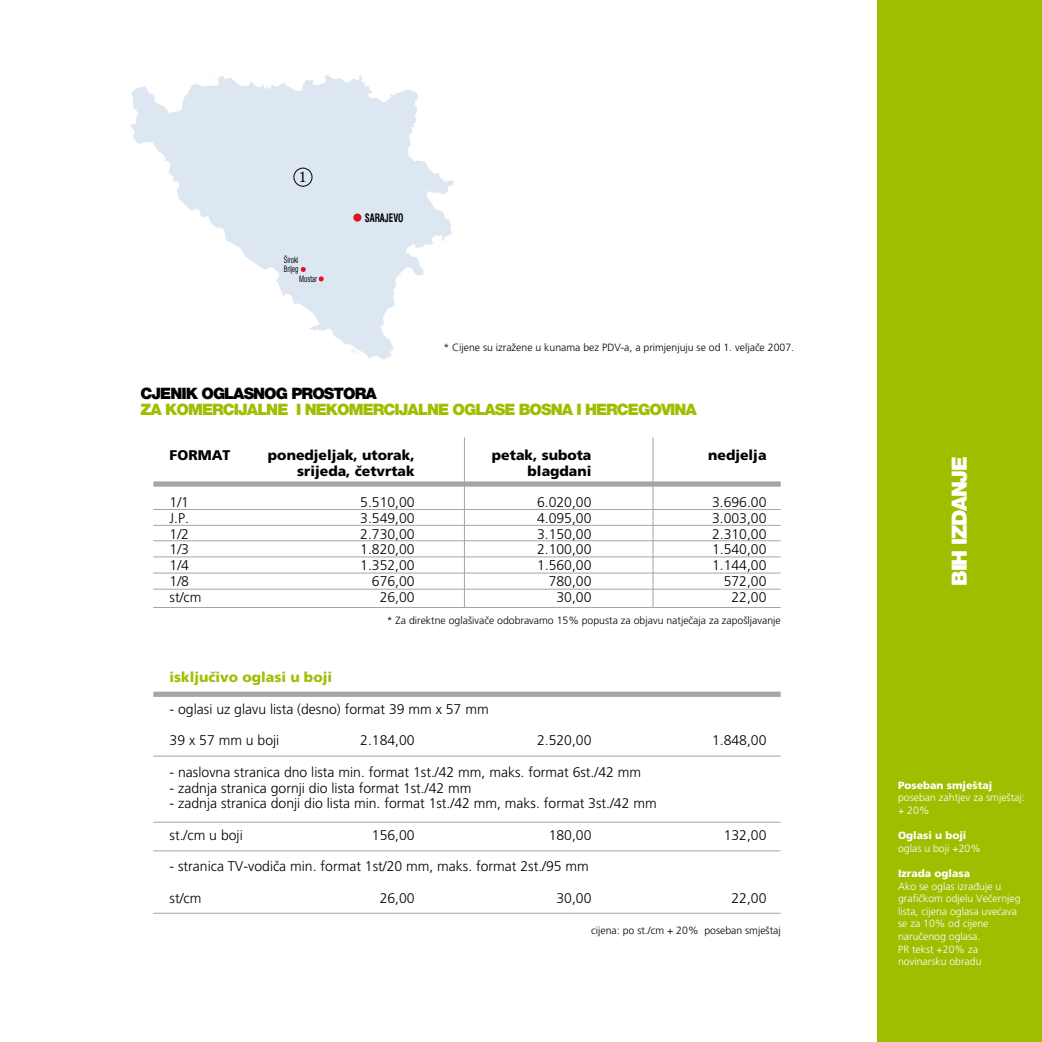
<style>
.page{position:relative;width:1042px;height:1042px;background:#fff}
.page>*{position:absolute;margin:0;border:0;box-sizing:border-box;transform-origin:0 0}
.t1{font:900 21px "VL Helvetica Neue";letter-spacing:-.06em;color:#fff}
.t2{font:900 15.75px "VL Helvetica Neue";letter-spacing:-.06em;color:#9dbf00}
.t3{font:900 15.75px "VL Helvetica Neue";letter-spacing:-.06em;color:#000}
.t4{font:14.35px "Century Old Style Std";color:#000}
.t5{font:300 14px "VL Frutiger";color:#000}
.t6{font:900 14px "VL Frutiger";color:#000}
.t7{font:900 14px "VL Frutiger";color:#9dbf00}
.t8{font:700 11.38px "VL Swis Bold Cn";color:#000;scale:.8 1}
.t9{font:300 10.5px/12.6px "VL Frutiger";color:#fff}
.t10{font:300 10.5px "VL Frutiger";color:#000}
.t11{font:900 10.5px "VL Frutiger";color:#fff}
.t12{font:8.58px/8.6px "VL Swis Condensed";color:#000;scale:.8 1}
</style>
<div class="page">
<div style="left:877px;top:0;width:165px;height:1042px;background:#9dbf00"></div>
<hr style="left:153px;top:509px;width:627px;height:1px;background:#a4a5a5">
<hr style="left:153px;top:525px;width:627px;height:1px;background:#a4a5a5">
<hr style="left:153px;top:540px;width:627px;height:1px;background:#a4a5a5">
<hr style="left:153px;top:556px;width:627px;height:1px;background:#a4a5a5">
<hr style="left:153px;top:572px;width:627px;height:1px;background:#a4a5a5">
<hr style="left:153px;top:589px;width:627px;height:1px;background:#a4a5a5">
<div style="left:153px;top:481px;width:627px;height:6px;background:#a4a5a5"></div>
<hr style="left:153px;top:607px;width:627px;height:1px;background:#a4a5a5">
<div style="left:153px;top:691px;width:627px;height:6px;background:#a4a5a5"></div>
<hr style="left:153px;top:755px;width:627px;height:1px;background:#a4a5a5">
<hr style="left:153px;top:913px;width:627px;height:1px;background:#a4a5a5">
<hr style="left:153px;top:822px;width:627px;height:1px;background:#a4a5a5">
<hr style="left:464px;top:437px;width:1px;height:170px;background:#a4a5a5">
<hr style="left:652px;top:437px;width:1px;height:170px;background:#a4a5a5">
<hr style="left:153px;top:850px;width:627px;height:1px;background:#a4a5a5">
<svg style="left:130px;top:75px;width:324px;height:284px"></svg>
<svg style="left:351px;top:348px;width:6px;height:7px"></svg>
<div style="left:353px;top:213px;width:8px;height:9px;background:#dd1524;border-radius:50%"></div>
<svg style="left:319px;top:276px;width:5px;height:5px"></svg>
<svg style="left:301px;top:267px;width:5px;height:5px"></svg>
<div style="left:294px;top:168px;width:18px;height:18px;border:1px solid #000;border-radius:50%"></div>
<p class="t4" style="left:299px;top:168px;width:9px">1</p>
<p class="t12" style="left:284px;top:256px;width:20px">Široki<br>Brijeg</p>
<p class="t12" style="left:299px;top:275px;width:24px">Mostar</p>
<p class="t8" style="left:365px;top:211px;width:50px">SARAJEVO</p>
<p class="t10" style="left:443px;top:341px;width:352px">* Cijene su izražene u kunama bez PDV-a, a primjenjuju se od 1. veljače 2007.</p>
<p class="t3" style="left:141px;top:384px;width:238px">CJENIK OGLASNOG PROSTORA</p>
<p class="t2" style="left:141px;top:399px;width:558px">ZA KOMERCIJALNE I NEKOMERCIJALNE OGLASE BOSNA I HERCEGOVINA</p>
<p class="t6" style="left:170px;top:446px;width:62px">FORMAT</p>
<p class="t6" style="left:268px;top:446px;width:148px">ponedjeljak, utorak,</p>
<p class="t6" style="left:492px;top:446px;width:101px">petak, subota</p>
<p class="t6" style="left:708px;top:446px;width:60px">nedjelja</p>
<p class="t6" style="left:297px;top:462px;width:119px">srijeda, četvrtak</p>
<p class="t6" style="left:528px;top:462px;width:65px">blagdani</p>
<p class="t5" style="left:170px;top:494px;width:21px">1/1</p>
<p class="t5" style="left:360px;top:494px;width:56px">5.510,00</p>
<p class="t5" style="left:537px;top:494px;width:56px">6.020,00</p>
<p class="t5" style="left:712px;top:494px;width:56px">3.696.00</p>
<p class="t5" style="left:170px;top:510px;width:21px">J.P.</p>
<p class="t5" style="left:360px;top:510px;width:56px">3.549,00</p>
<p class="t5" style="left:537px;top:510px;width:56px">4.095,00</p>
<p class="t5" style="left:712px;top:510px;width:56px">3.003,00</p>
<p class="t5" style="left:170px;top:525px;width:21px">1/2</p>
<p class="t5" style="left:360px;top:525px;width:56px">2.730,00</p>
<p class="t5" style="left:537px;top:525px;width:56px">3.150,00</p>
<p class="t5" style="left:712px;top:525px;width:56px">2.310,00</p>
<p class="t5" style="left:170px;top:541px;width:21px">1/3</p>
<p class="t5" style="left:360px;top:541px;width:56px">1.820,00</p>
<p class="t5" style="left:537px;top:541px;width:56px">2.100,00</p>
<p class="t5" style="left:712px;top:541px;width:56px">1.540,00</p>
<p class="t5" style="left:170px;top:557px;width:21px">1/4</p>
<p class="t5" style="left:360px;top:557px;width:56px">1.352,00</p>
<p class="t5" style="left:537px;top:557px;width:56px">1.560,00</p>
<p class="t5" style="left:712px;top:557px;width:56px">1.144,00</p>
<p class="t5" style="left:170px;top:573px;width:21px">1/8</p>
<p class="t5" style="left:372px;top:573px;width:44px">676,00</p>
<p class="t5" style="left:549px;top:573px;width:44px">780,00</p>
<p class="t5" style="left:724px;top:573px;width:44px">572,00</p>
<p class="t5" style="left:170px;top:588px;width:33px">st/cm</p>
<p class="t5" style="left:380px;top:588px;width:37px">26,00</p>
<p class="t5" style="left:556px;top:588px;width:37px">30,00</p>
<p class="t5" style="left:731px;top:588px;width:37px">22,00</p>
<p class="t10" style="left:387px;top:614px;width:395px">* Za direktne oglašivače odobravamo 15% popusta za objavu natječaja za zapošljavanje</p>
<p class="t7" style="left:170px;top:669px;width:164px">isključivo oglasi u boji</p>
<p class="t5" style="left:170px;top:701px;width:320px">- oglasi uz glavu lista (desno) format 39 mm x 57 mm</p>
<p class="t5" style="left:170px;top:732px;width:111px">39 x 57 mm u boji</p>
<p class="t5" style="left:360px;top:732px;width:56px">2.184,00</p>
<p class="t5" style="left:537px;top:732px;width:56px">2.520,00</p>
<p class="t5" style="left:712px;top:732px;width:56px">1.848,00</p>
<p class="t5" style="left:170px;top:764px;width:473px">- naslovna stranica dno lista min. format 1st./42 mm, maks. format 6st./42 mm</p>
<p class="t5" style="left:170px;top:779px;width:303px">- zadnja stranica gornji dio lista format 1st./42 mm</p>
<p class="t5" style="left:170px;top:795px;width:488px">- zadnja stranica donji dio lista min. format 1st./42 mm, maks. format 3st./42 mm</p>
<p class="t5" style="left:170px;top:827px;width:75px">st./cm u boji</p>
<p class="t5" style="left:372px;top:827px;width:44px">156,00</p>
<p class="t5" style="left:549px;top:827px;width:44px">180,00</p>
<p class="t5" style="left:724px;top:827px;width:44px">132,00</p>
<p class="t5" style="left:170px;top:858px;width:421px">- stranica TV-vodiča min. format 1st/20 mm, maks. format 2st./95 mm</p>
<p class="t5" style="left:170px;top:890px;width:33px">st/cm</p>
<p class="t5" style="left:380px;top:890px;width:37px">26,00</p>
<p class="t5" style="left:556px;top:890px;width:37px">30,00</p>
<p class="t5" style="left:731px;top:890px;width:37px">22,00</p>
<p class="t10" style="left:591px;top:924px;width:191px">cijena: po st./cm + 20% poseban smještaj</p>
<h1 class="t1" style="left:946px;top:586px;width:131px;rotate:-90deg">BIH IZDANJE</h1>
<p class="t11" style="left:898px;top:779px;width:96px">Poseban smještaj</p>
<p class="t9" style="left:898px;top:791px;width:128px">poseban zahtjev za smještaj: + 20%</p>
<p class="t11" style="left:898px;top:829px;width:70px">Oglasi u boji</p>
<p class="t9" style="left:898px;top:842px;width:84px">oglas u boji +20%</p>
<p class="t11" style="left:898px;top:867px;width:74px">Izrada oglasa</p>
<p class="t9" style="left:898px;top:879px;width:124px">Ako se oglas izrađuje u grafičkom odjelu Večernjeg lista, cijena oglasa uvećava se za 10% od cijene naručenog oglasa.<br>PR tekst +20% za novinarsku obradu</p>
</div>
